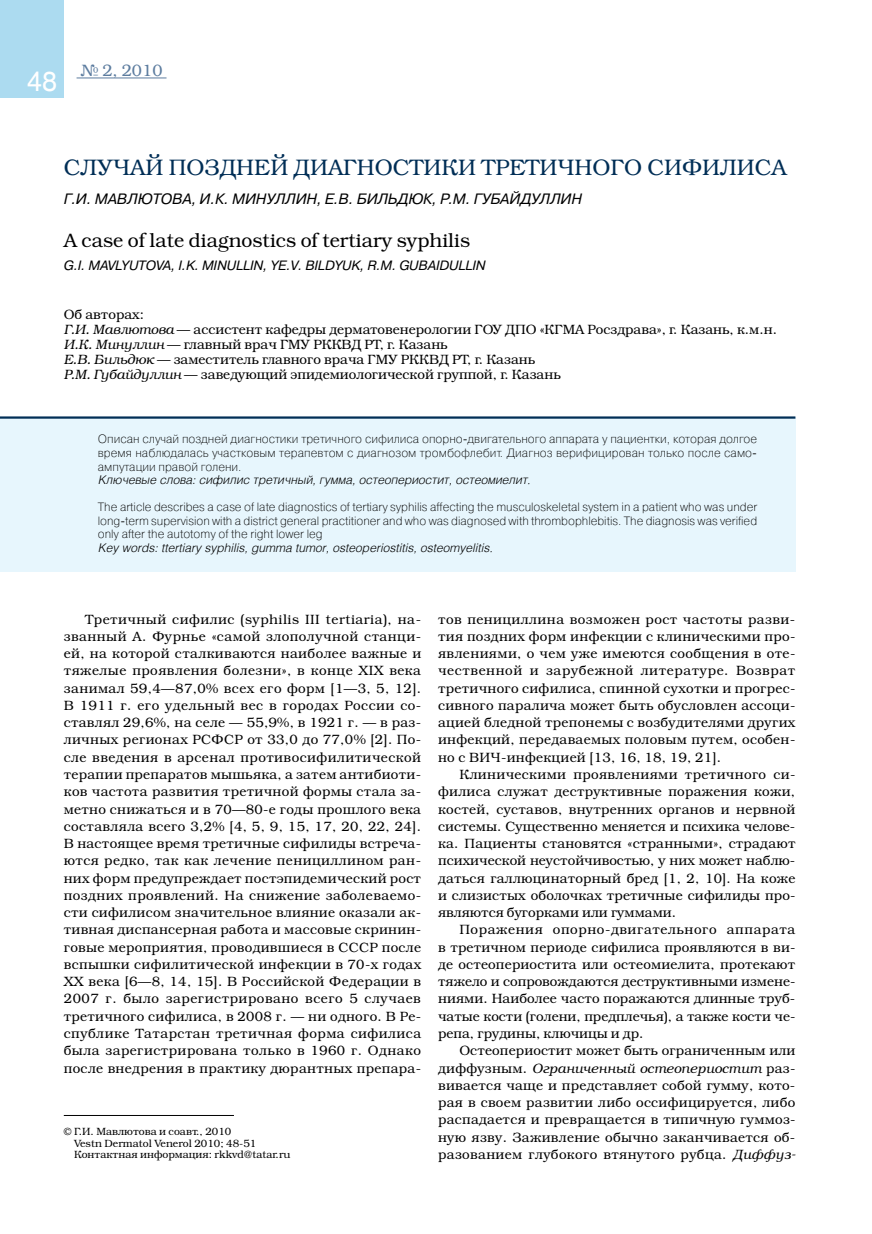
<style>
.page{position:relative;width:872px;height:1234px;background:#fff}
.page>*{position:absolute;margin:0;border:0;box-sizing:border-box;transform-origin:0 0}
.t1{font:27px "Helios";color:#fff}
.t2{font:300 22.5px "Bookman C";color:#002e56}
.t3{font:300 19.5px "Bookman C";color:#000}
.t4{font:300 16.5px "Bookman C";color:#5c7c9f}
.t5{font:italic 15px "Pragmatica C";letter-spacing:-.01em;color:#000}
.t6{font:300 13.5px/17.2px "Bookman C";color:#000;text-align:justify}
.t7{font:italic 13.5px "Pragmatica C";letter-spacing:-.01em;color:#000}
.t8{font:12px/13.5px "Pragmatica Light C";color:#000;text-align:justify}
.t9{font:italic 300 12px "Helios";color:#000}
.t10{font:300 10.5px/11.6px "Bookman C";color:#000}
.s1{font-style:italic}
</style>
<div class="page">
<div style="left:0;top:0;width:64px;height:98px;background:#acdbf0"></div>
<hr style="left:77px;top:77px;width:89px;height:1px;background:#5c7c9f">
<div style="left:0;top:417px;width:795px;height:154px;background:#e7f6fd"></div>
<hr style="left:0;top:416px;width:795px;height:2px;background:#002e56">
<hr style="left:64px;top:1114px;width:170px;height:1px;background:#000">
<h1 class="t1" style="left:27px;top:67px;width:32px">48</h1>
<p class="t4" style="left:80px;top:61px;width:84px">№ 2, 2010</p>
<h2 class="t2" style="left:64px;top:154px;width:724px">СЛУЧАЙ ПОЗДНЕЙ ДИАГНОСТИКИ ТРЕТИЧНОГО СИФИЛИСА</h2>
<p class="t5" style="left:64px;top:190px;width:214px">Г.И. МАВЛЮ ТОВА, И.К. МИНУЛЛИ</p>
<p class="t5" style="left:306px;top:190px;width:73px">Н, Е.В. БИЛЬДЮ</p>
<p class="t5" style="left:423px;top:190px;width:98px">К, Р.М. ГУБАЙДУЛЛИ</p>
<p class="t5" style="left:571px;top:190px;width:12px">Н</p>
<h3 class="t3" style="left:64px;top:228px;width:408px">A case of late diagnostics of tertiary syphilis</h3>
<p class="t7" style="left:64px;top:258px;width:61px">G.I. MAVLYUTO</p>
<p class="t7" style="left:156px;top:258px;width:79px">VA, I.K. MINULLI</p>
<p class="t7" style="left:253px;top:258px;width:70px">N, Ye.V. BILDYU</p>
<p class="t7" style="left:351px;top:258px;width:93px">K, R.M. GUBAIDULLI</p>
<p class="t7" style="left:476px;top:258px;width:11px">N</p>
<p class="t6" style="left:64px;top:307px;width:714px;line-height:14.9px;text-align:left">Об авторах:<br><span class="s1">Г.И. Мавлютова</span> — ассистент кафедры дерматовенерологии ГОУ ДПО «КГМА Росздрава», г. Казань, к.м.н.<br><span class="s1">И.К. Минуллин</span> — главный врач ГМУ РККВД РТ, г. Казань<br><span class="s1">Е.В. Бильдюк</span> — заместитель главного врача ГМУ РККВД РТ, г. Казань<br><span class="s1">Р.М. Губайдуллин</span> — заведующий эпидемиологической группой, г. Казань</p>
<p class="t8" style="left:98px;top:432px;width:661px">Описан случай поздней диагностики третичного сифилиса опорно-двигательного аппарата у пациентки, которая долгое время наблюдалась участковым терапевтом с диагнозом тромбофлебит. Диагноз верифицирован только после само&shy;ампутации правой голени.</p>
<p class="t9" style="left:98px;top:473px;width:434px">Ключевые слова: сифилис третичный, гумма, остеопериостит, остеомиелит.</p>
<p class="t8" style="left:98px;top:500px;width:661px">The article describes a case of late diagnostics of tertiary syphilis affecting the musculoskeletal system in a patient who was under long-term supervision with a district general practitioner and who was diagnosed with thrombophlebitis. The diagnosis was verified only after the autotomy of the right lower leg</p>
<p class="t9" style="left:98px;top:540px;width:396px">Key words: ttertiary syphilis, gumma tumor, osteoperiostitis, osteomyelitis.</p>
<p class="t6" style="left:64px;top:610px;width:359px;text-indent:21px">Третичный сифилис (syphilis III tertiaria), на&shy;званный А. Фурнье «самой злополучной станци&shy;ей, на которой сталкиваются наиболее важные и тяжелые проявления болезни», в конце ХIХ века занимал 59,4—87,0% всех его форм [1—3, 5, 12].<br>В 1911 г. его удельный вес в городах России со&shy;ставлял 29,6%, на селе — 55,9%, в 1921 г. — в раз&shy;личных регионах РСФСР от 33,0 до 77,0% [2]. По&shy;сле введения в арсенал противосифилитической терапии препаратов мышьяка, а затем антибиоти&shy;ков частота развития третичной формы стала за&shy;метно снижаться и в 70—80-е годы прошлого века составляла всего 3,2% [4, 5, 9, 15, 17, 20, 22, 24].<br>В настоящее время третичные сифилиды встреча&shy;ются редко, так как лечение пенициллином ран&shy;них форм предупреждает постэпидемический рост поздних проявлений. На снижение заболеваемо&shy;сти сифилисом значительное влияние оказали ак&shy;тивная диспансерная работа и массовые скринин&shy;говые мероприятия, проводившиеся в СССР после вспышки сифилитической инфекции в 70-х годах XX века [6—8, 14, 15]. В Российской Федерации в 2007 г. было зарегистрировано всего 5 случаев третичного сифилиса, в 2008 г. — ни одного. В Ре&shy;спублике Татарстан третичная форма сифилиса была зарегистрирована только в 1960 г. Однако после внедрения в практику дюрантных препара-</p>
<p class="t10" style="left:74px;top:1125px;width:218px;text-indent:-10px">© Г.И. Мавлютова и соавт., 2010<br>Vestn Dermatol Venerol 2010; 48-51<br>Контактная информация: rkkvd@tatar.ru</p>
<p class="t6" style="left:438px;top:610px;width:359px">тов пенициллина возможен рост частоты разви&shy;тия поздних форм инфекции с клиническими про&shy;явлениями, о чем уже имеются сообщения в оте&shy;чественной и зарубежной литературе. Возврат третичного сифилиса, спинной сухотки и прогрес&shy;сивного паралича может быть обусловлен ассоци&shy;ацией бледной трепонемы с возбудителями других инфекций, передаваемых половым путем, особен&shy;но с ВИЧ-инфекцией [13, 16, 18, 19, 21].</p>
<p class="t6" style="left:438px;top:765px;width:359px;text-indent:21px">Клиническими проявлениями третичного си&shy;филиса служат деструктивные поражения кожи, костей, суставов, внутренних органов и нервной системы. Существенно меняется и психика челове&shy;ка. Пациенты становятся «странными», страдают психической неустойчивостью, у них может наблю&shy;даться галлюцинаторный бред [1, 2, 10]. На коже и слизистых оболочках третичные сифилиды про&shy;являются бугорками или гуммами.</p>
<p class="t6" style="left:438px;top:920px;width:359px;text-indent:21px">Поражения опорно-двигательного аппарата в третичном периоде сифилиса проявляются в ви&shy;де остеопериостита или остеомиелита, протекают тяжело и сопровождаются деструктивными измене&shy;ниями. Наиболее часто поражаются длинные труб&shy;чатые кости (голени, предплечья), а также кости че&shy;репа, грудины, ключицы и др.</p>
<p class="t6" style="left:438px;top:1041px;width:359px;text-indent:21px">Остеопериостит может быть ограниченным или диффузным. <span class="s1">Ограниченный остеопериостит</span> раз&shy;вивается чаще и представляет собой гумму, кото&shy;рая в своем развитии либо оссифицируется, либо распадается и превращается в типичную гуммоз&shy;ную язву. Заживление обычно заканчивается об&shy;разованием глубокого втянутого рубца. <span class="s1">Диффуз-</span></p>
</div>
